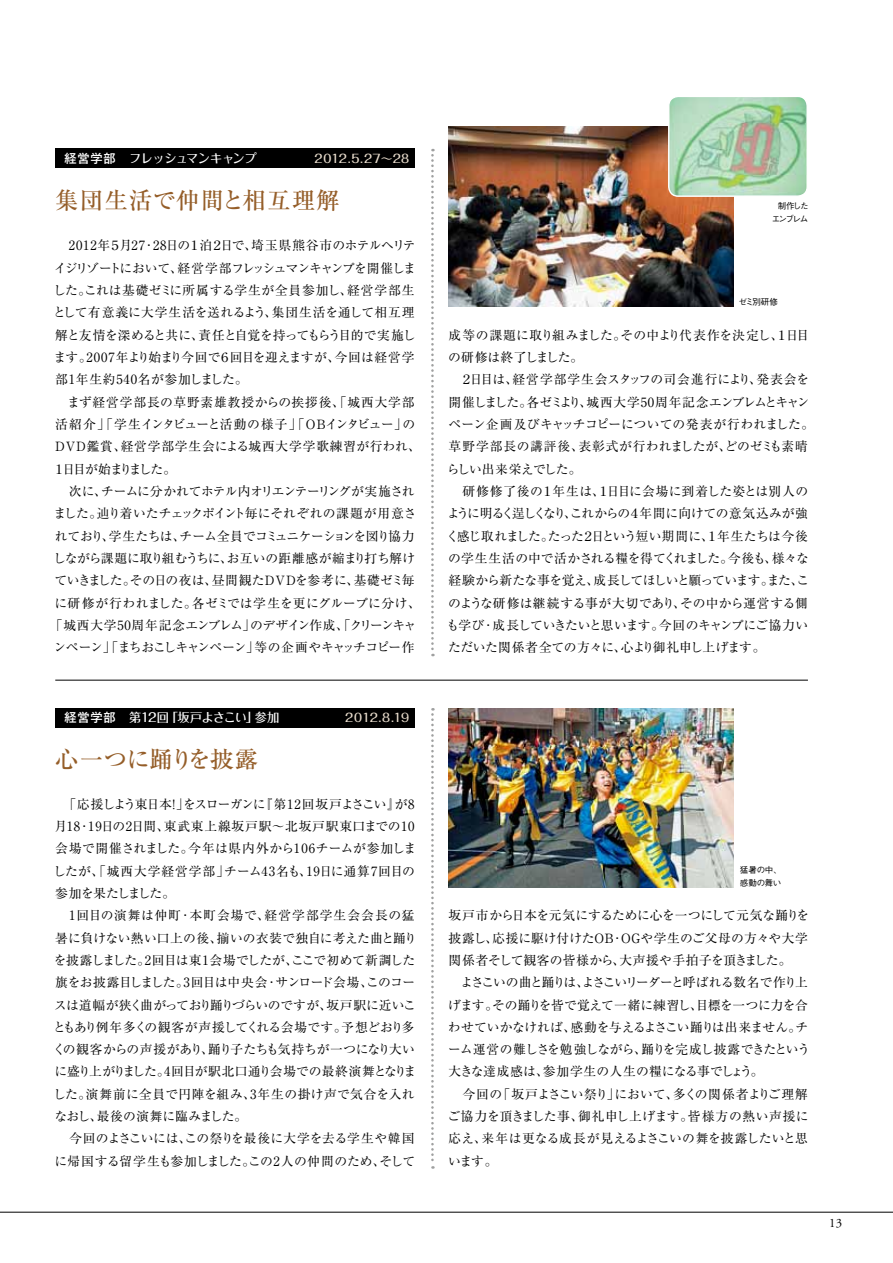
<style>
.page{position:relative;width:893px;height:1263px;background:#fff}
.page>*{position:absolute;margin:0;border:0;box-sizing:border-box;transform-origin:0 0}
.t1{font:500 23.4px "Ryumin Pro";letter-spacing:.04em;color:#955e29}
.t2{font:500 23.4px "Ryumin Pro";letter-spacing:-.025em;color:#955e29}
.t3{font:12.75px/22.4px "Ryumin Pro";letter-spacing:-.01em;color:#000}
.t4{font:12.75px "Ryumin Pro";letter-spacing:-.045em;color:#000}
.t5{font:12.75px "Ryumin Pro";letter-spacing:-.03em;color:#000}
.t6{font:12.75px "Ryumin Pro";letter-spacing:-.09em;color:#000}
.t7{font:12.75px "Ryumin Pro";letter-spacing:-.05em;color:#000}
.t8{font:12.75px "Ryumin Pro";letter-spacing:-.065em;color:#000}
.t9{font:12.75px "Ryumin Pro";letter-spacing:-.055em;color:#000}
.t10{font:12.75px "Ryumin Pro";letter-spacing:.055em;color:#000}
.t11{font:12.75px "Ryumin Pro";letter-spacing:.015em;color:#000}
.t12{font:12.75px "Ryumin Pro";letter-spacing:.065em;color:#000}
.t13{font:12.75px "Ryumin Pro";letter-spacing:.01em;color:#000}
.t14{font:12.75px "Ryumin Pro";letter-spacing:.07em;color:#000}
.t15{font:12.75px "Ryumin Pro";letter-spacing:.06em;color:#000}
.t16{font:12.75px "Ryumin Pro";letter-spacing:-.17em;color:#000}
.t17{font:12.75px "Adobe Garamond Pro";color:#000}
.t18{font:500 12.15px "Folk Pro";letter-spacing:-.05em;color:#fff}
.t19{font:500 11.7px "Folk Pro";letter-spacing:-.005em;color:#e9ddcd}
.t20{font:500 8.55px/12.8px "Gothic BBB Pro";letter-spacing:-.045em;color:#000}
.t21{font:500 8.55px/12.8px "Gothic BBB Pro";letter-spacing:-.175em;color:#000;text-align:right}
.s1{font-family:"Gothic MB101 Pro"}
</style>
<div class="page">
<hr style="left:0;top:1212px;width:893px;height:1px;background:#000">
<hr style="left:55px;top:680px;width:753px;height:1px;background:#000">
<svg style="left:431px;top:149px;width:3px;height:507px"></svg>
<svg style="left:431px;top:708px;width:3px;height:461px"></svg>
<div style="left:55px;top:149px;width:360px;height:19px;background:#000"></div>
<div style="left:55px;top:708px;width:360px;height:19px;background:#000"></div>
<img style="left:449px;top:126px;width:284px;height:180px">
<img style="left:669px;top:98px;width:137px;height:98px">
<div style="left:668px;top:96px;width:140px;height:101px;border:1px solid #fff;border-radius:10px"></div>
<img style="left:449px;top:708px;width:284px;height:180px">
<p class="t18" style="left:65px;top:148px;width:194px"><span class="s1">経営学部</span>　フレッシュマンキャンプ</p>
<p class="t19" style="left:315px;top:148px;width:96px">2012.5.27～28</p>
<h1 class="t1" style="left:55px;top:182px;width:286px">集団生活で仲間と相互理解</h1>
<p class="t4" style="left:55px;top:236px;width:362px">　2012年５月27･28日の１泊２日で、埼玉県熊谷市のホテルヘリテ</p>
<p class="t6" style="left:54px;top:258px;width:364px">イジリゾートにおいて、経営学部フレッシュマンキャンプを開催しま</p>
<p class="t10" style="left:53px;top:280px;width:363px">した。これは基礎ゼミに所属する学生が全員参加し、経営学部生</p>
<p class="t11" style="left:53px;top:303px;width:363px">として有意義に大学生活を送れるよう、集団生活を通して相互理</p>
<p class="t5" style="left:55px;top:325px;width:362px">解と友情を深めると共に、責任と自覚を持ってもらう目的で実施し</p>
<p class="t5" style="left:54px;top:347px;width:362px">ます。2007年より始まり今回で６回目を迎えますが、今回は経営学</p>
<p class="t15" style="left:55px;top:370px;width:194px">部1年生約540名が参加しました。</p>
<p class="t14" style="left:55px;top:392px;width:361px">　まず経営学部長の草野素雄教授からの挨拶後、「城西大学部</p>
<p class="t4" style="left:55px;top:414px;width:361px">活紹介」「学生インタビューと活動の様子」「OBインタビュー」の</p>
<p class="t12" style="left:55px;top:437px;width:367px">DVD鑑賞、経営学部学生会による城西大学学歌練習が行われ、</p>
<p class="t16" style="left:53px;top:459px;width:125px">１日目が始まりました。</p>
<p class="t9" style="left:55px;top:481px;width:361px">　次に、チームに分かれてホテル内オリエンテーリングが実施され</p>
<p class="t3" style="left:54px;top:501px;width:364px">ました。辿り着いたチェックポイント毎にそれぞれの課題が用意さ</p>
<p class="t7" style="left:55px;top:526px;width:361px">れており、学生たちは、チーム全員でコミュニケーションを図り協力</p>
<p class="t3" style="left:53px;top:546px;width:364px">しながら課題に取り組むうちに、お互いの距離感が縮まり打ち解け</p>
<p class="t3" style="left:55px;top:568px;width:361px">ていきました。その日の夜は、昼間観たDVDを参考に、基礎ゼミ毎</p>
<p class="t13" style="left:54px;top:593px;width:368px">に研修が行われました。各ゼミでは学生を更にグループに分け、</p>
<p class="t3" style="left:50px;top:613px;width:368px">「城西大学50周年記念エンブレム」のデザイン作成、「クリーンキャ</p>
<p class="t8" style="left:54px;top:637px;width:362px">ンペーン」「まちおこしキャンペーン」等の企画やキャッチコピー作</p>
<p class="t18" style="left:65px;top:707px;width:216px"><span class="s1">経営学部</span>　第12回「坂戸よさこい」参加</p>
<p class="t19" style="left:345px;top:708px;width:65px">2012.8.19</p>
<h1 class="t2" style="left:55px;top:741px;width:204px">心一つに踊りを披露</h1>
<p class="t3" style="left:53px;top:792px;width:366px">　「応援しよう東日本！」をスローガンに『第12回坂戸よさこい』が8月18･19日の2日間、東武東上線坂戸駅～北坂戸駅東口までの10会場で開催されました。今年は県内外から106チームが参加しましたが、「城西大学経営学部」チーム43名も、19日に通算7回目の参加を果たしました。<br>　1回目の演舞は仲町･本町会場で、経営学部学生会会長の猛暑に負けない熱い口上の後、揃いの衣装で独自に考えた曲と踊りを披露しました。2回目は東1会場でしたが、ここで初めて新調した旗をお披露目しました。3回目は中央会･サンロード会場、このコースは道幅が狭く曲がっており踊りづらいのですが、坂戸駅に近いこともあり例年多くの観客が声援してくれる会場です。予想どおり多くの観客からの声援があり、踊り子たちも気持ちが一つになり大いに盛り上がりました。4回目が駅北口通り会場での最終演舞となりました。演舞前に全員で円陣を組み、3年生の掛け声で気合を入れなおし、最後の演舞に臨みました。<br>　今回のよさこいには、この祭りを最後に大学を去る学生や韓国に帰国する留学生も参加しました。この2人の仲間のため、そして</p>
<p class="t21" style="left:772px;top:199px;width:38px">制作したエンブレム</p>
<p class="t20" style="left:739px;top:294px;width:41px">ゼミ別研修</p>
<p class="t3" style="left:446px;top:323px;width:370px">成等の課題に取り組みました。その中より代表作を決定し、１日目の研修は終了しました。<br>　２日目は、経営学部学生会スタッフの司会進行により、発表会を開催しました。各ゼミより、城西大学50周年記念エンブレムとキャンペーン企画及びキャッチコピーについての発表が行われました。草野学部長の講評後、表彰式が行われましたが、どのゼミも素晴らしい出来栄えでした。<br>　研修修了後の１年生は、１日目に会場に到着した姿とは別人のように明るく逞しくなり、これからの４年間に向けての意気込みが強く感じ取れました。たった２日という短い期間に、１年生たちは今後の学生生活の中で活かされる糧を得てくれました。今後も、様々な経験から新たな事を覚え、成長してほしいと願っています。また、このような研修は継続する事が大切であり、その中から運営する側も学び･成長していきたいと思います。今回のキャンプにご協力いただいた関係者全ての方々に、心より御礼申し上げます。</p>
<p class="t20" style="left:740px;top:862px;width:44px">猛暑の中、感動の舞い</p>
<p class="t3" style="left:447px;top:903px;width:364px">坂戸市から日本を元気にするために心を一つにして元気な踊りを披露し、応援に駆け付けたOB･OGや学生のご父母の方々や大学関係者そして観客の皆様から、大声援や手拍子を頂きました。<br>　よさこいの曲と踊りは、よさこいリーダーと呼ばれる数名で作り上げます。その踊りを皆で覚えて一緒に練習し、目標を一つに力を合わせていかなければ、感動を与えるよさこい踊りは出来ません。チーム運営の難しさを勉強しながら、踊りを完成し披露できたという大きな達成感は、参加学生の人生の糧になる事でしょう。<br>　今回の「坂戸よさこい祭り」において、多くの関係者よりご理解ご協力を頂きました事、御礼申し上げます。皆様方の熱い声援に応え、来年は更なる成長が見えるよさこいの舞を披露したいと思います。</p>
<p class="t17" style="left:829px;top:1215px;width:14px">13</p>
</div>
